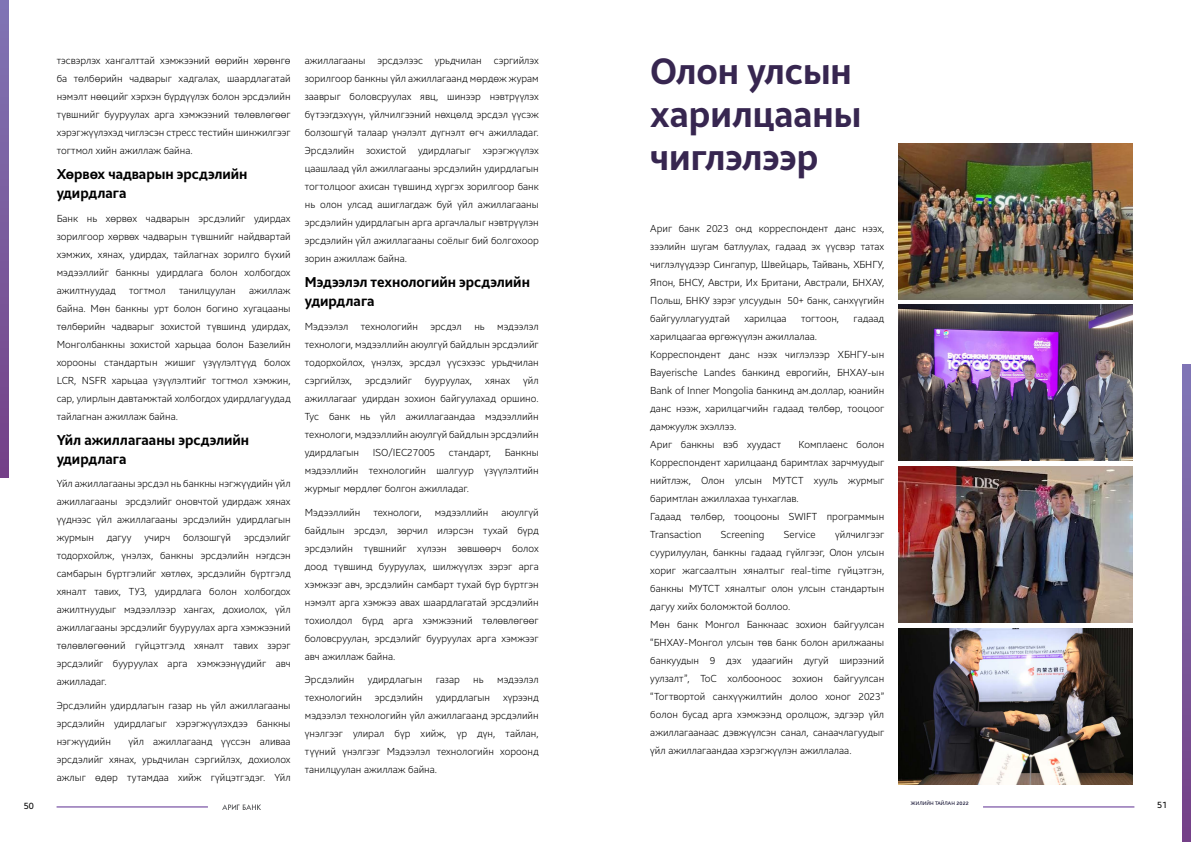
<style>
.page{position:relative;width:1191px;height:842px;background:#fff}
.page>*{position:absolute;margin:0;border:0;box-sizing:border-box;transform-origin:0 0}
.t1{font:700 36px/43.2px "Samsung Sans";color:#372650}
.t2{font:700 14px/19px "Samsung Sans";color:#000}
.t3{font:300 10px/18px "Samsung Sans";color:#000;text-align:justify}
.t4{font:9px "Samsung Sans";color:#000}
.t5{font:5px "Samsung Sans";letter-spacing:.005em;color:#030024}
.s1{font-size:6px}
</style>
<div class="page">
<svg style="left:1182px;top:364px;width:9px;height:478px;background:#7a5b9e"></svg>
<svg style="left:0;top:0;width:9px;height:477px;background:#7a5a9d"></svg>
<hr style="left:983px;top:806px;width:151px;height:1px;background:#5c2d91">
<hr style="left:57px;top:806px;width:151px;height:1px;background:#5c2d91">
<svg style="left:222px;top:804px;width:39px;height:6px"></svg>
<img style="left:898px;top:628px;width:234px;height:156px">
<img style="left:898px;top:467px;width:234px;height:156px">
<img style="left:898px;top:305px;width:234px;height:156px">
<img style="left:898px;top:143px;width:234px;height:156px">
<p class="t3" style="left:57px;top:52px;width:235px">тэсвэрлэх хангалттай хэмжээний өөрийн хөрөнгө ба төлбөрийн чадварыг хадгалах, шаардлагатай нэмэлт нөөцийг хэрхэн бүрдүүлэх болон эрсдэлийн түвшнийг бууруулах арга хэмжээний төлөвлөгөөг хэрэгжүүлэхэд чиглэсэн стресс тестийн шинжилгээг тогтмол хийн ажиллаж байна.</p>
<h2 class="t2" style="left:57px;top:164px;width:192px">Хөрвөх чадварын эрсдэлийн удирдлага</h2>
<p class="t3" style="left:57px;top:209px;width:235px">Банк нь хөрвөх чадварын эрсдэлийг удирдах зорилгоор хөрвөх чадварын түвшнийг найдвартай хэмжих, хянах, удирдах, тайлагнах зорилго бүхий мэдээллийг банкны удирдлага болон холбогдох ажилтнуудад</p>
<p class="t3" style="left:57px;top:281px;width:235px;text-indent:192px">ажиллаж байна. Мөн банкны урт болон богино хугацааны төлбөрийн чадварыг зохистой түвшинд удирдах, Монголбанкны зохистой харьцаа болон Базелийн хорооны стандартын жишиг үзүүлэлтүүд болох LCR, NSFR харьцаа үзүүлэлтийг тогтмол хэмжин, сар, улирлын давтамжтай холбогдох удирдлагуудад тайлагнан ажиллаж байна.</p>
<h2 class="t2" style="left:57px;top:430px;width:194px">Үйл ажиллагааны эрсдэлийн удирдлага</h2>
<p class="t3" style="left:57px;top:474px;width:235px">Үйл ажиллагааны эрсдэл нь банкны нэгжүүдийн үйл ажиллагааны эрсдэлийг оновчтой удирдаж хянах үүднээс үйл ажиллагааны эрсдэлийн удирдлагын журмын</p>
<p class="t3" style="left:129px;top:281px;width:38px">тогтмол</p>
<p class="t3" style="left:179px;top:281px;width:58px">танилцуулан</p>
<p class="t3" style="left:57px;top:528px;width:235px;text-indent:187px">эрсдэлийг тодорхойлж, үнэлэх, банкны эрсдэлийн нэгдсэн самбарын бүртгэлийг хөтлөх, эрсдэлийн бүртгэлд хяналт тавих, ТУЗ, удирдлага болон холбогдох ажилтнуудыг мэдээллээр хангах, дохиолох, үйл ажиллагааны эрсдэлийг бууруулах арга хэмжээний төлөвлөгөөний гүйцэтгэлд хяналт тавих зэрэг эрсдэлийг бууруулах арга хэмжээнүүдийг авч ажилладаг.</p>
<p class="t3" style="left:57px;top:696px;width:235px">Эрсдэлийн удирдлагын газар нь үйл ажиллагааны эрсдэлийн удирдлагыг хэрэгжүүлэхдээ банкны нэгжүүдийн</p>
<p class="t3" style="left:107px;top:528px;width:26px">дагуу</p>
<p class="t3" style="left:144px;top:528px;width:27px">учирч</p>
<p class="t3" style="left:183px;top:528px;width:50px">болзошгүй</p>
<p class="t3" style="left:57px;top:732px;width:235px;text-indent:72px">үйл ажиллагаанд үүссэн аливаа эрсдэлийг хянах, урьдчилан сэргийлэх, дохиолох ажлыг өдөр тутамдаа хийж гүйцэтгэдэг. Үйл</p>
<p class="t3" style="left:305px;top:52px;width:235px">ажиллагааны эрсдэлээс урьдчилан сэргийлэх зорилгоор банкны үйл ажиллагаанд мөрдөж журам зааврыг боловсруулах явц, шинээр нэвтрүүлэх бүтээгдэхүүн, үйлчилгээний нөхцөлд эрсдэл үүсэж болзошгүй талаар үнэлэлт дүгнэлт өгч ажилладаг.<br>Эрсдэлийн зохистой удирдлагыг хэрэгжүүлэх цаашлаад үйл ажиллагааны эрсдэлийн удирдлагын тогтолцоог ахисан түвшинд хүргэх зорилгоор банк нь олон улсад ашиглагдаж буй үйл ажиллагааны эрсдэлийн удирдлагын арга аргачлалыг нэвтрүүлэн эрсдэлийн үйл ажиллагааны соёлыг бий болгохоор зорин ажиллаж байна.</p>
<h2 class="t2" style="left:305px;top:272px;width:227px">Мэдээлэл технологийн эрсдэлийн удирдлага</h2>
<p class="t3" style="left:305px;top:317px;width:235px">Мэдээлэл технологийн эрсдэл нь мэдээлэл технологи, мэдээллийн аюулгүй байдлын эрсдэлийг тодорхойлох, үнэлэх, эрсдэл үүсэхээс урьдчилан сэргийлэх,</p>
<p class="t3" style="left:305px;top:371px;width:235px;text-indent:218px">үйл ажиллагааг удирдан зохион байгуулахад оршино.<br>Тус банк нь үйл ажиллагаандаа мэдээллийн технологи, мэдээллийн аюулгүй байдлын эрсдэлийн удирдлагын</p>
<p class="t3" style="left:365px;top:371px;width:48px">эрсдэлийг</p>
<p class="t3" style="left:425px;top:371px;width:49px">бууруулах,</p>
<p class="t3" style="left:485px;top:371px;width:26px">хянах</p>
<p class="t3" style="left:373px;top:443px;width:64px">ISO/IEC27005</p>
<p class="t3" style="left:449px;top:443px;width:44px">стандарт,</p>
<p class="t3" style="left:305px;top:443px;width:235px;text-indent:200px">Банкны мэдээллийн технологийн шалгуур үзүүлэлтийн журмыг мөрдлөг болгон ажилладаг.</p>
<p class="t3" style="left:305px;top:503px;width:57px">Мэдээллийн</p>
<p class="t3" style="left:373px;top:503px;width:50px">технологи,</p>
<p class="t3" style="left:435px;top:503px;width:55px">мэдээллийн</p>
<p class="t3" style="left:305px;top:503px;width:235px;text-indent:197px">аюулгүй байдлын эрсдэл, зөрчил илэрсэн тухай бүрд эрсдэлийн түвшнийг хүлээн зөвшөөрч болох доод түвшинд бууруулах, шилжүүлэх зэрэг арга хэмжээг авч, эрсдэлийн самбарт тухай бүр бүртгэн нэмэлт арга хэмжээ авах шаардлагатай эрсдэлийн тохиолдол бүрд арга хэмжээний төлөвлөгөөг боловсруулан, эрсдэлийг бууруулах арга хэмжээг авч ажиллаж байна.</p>
<p class="t3" style="left:305px;top:670px;width:51px">Эрсдэлийн</p>
<p class="t3" style="left:368px;top:670px;width:56px">удирдлагын</p>
<p class="t3" style="left:436px;top:670px;width:25px">газар</p>
<p class="t3" style="left:473px;top:670px;width:12px">нь</p>
<p class="t3" style="left:497px;top:670px;width:43px">мэдээлэл</p>
<p class="t3" style="left:305px;top:688px;width:59px">технологийн</p>
<p class="t3" style="left:375px;top:688px;width:50px">эрсдэлийн</p>
<p class="t3" style="left:436px;top:688px;width:56px">удирдлагын</p>
<p class="t3" style="left:305px;top:688px;width:235px;text-indent:198px">хүрээнд мэдээлэл технологийн үйл ажиллагаанд эрсдэлийн үнэлгээг улирал бүр хийж, үр дүн, тайлан, түүний үнэлгээг Мэдээлэл технологийн хороонд танилцуулан ажиллаж байна.</p>
<h1 class="t1" style="left:650px;top:48px;width:212px">Олон улсын харилцааны чиглэлээр</h1>
<p class="t3" style="left:650px;top:219px;width:235px">Ариг банк 2023 онд корреспондент данс нээх, зээлийн шугам батлуулах, гадаад эх үүсвэр татах чиглэлүүдээр Сингапур, Швейцарь, Тайвань, ХБНГУ, Япон, БНСУ, Австри, Их Британи, Австрали, БНХАУ, Польш, БНКУ зэрэг улсуудын 50+ банк, санхүүгийн байгууллагуудтай</p>
<p class="t3" style="left:744px;top:309px;width:44px">харилцаа</p>
<p class="t3" style="left:801px;top:309px;width:40px">тогтоон,</p>
<p class="t3" style="left:853px;top:309px;width:32px">гадаад</p>
<p class="t3" style="left:650px;top:327px;width:235px;text-align:left">харилцаагаа өргөжүүлэн ажиллалаа.<br>Корреспондент данс нээх чиглэлээр ХБНГУ-ын Bayerische Landes банкинд еврогийн, БНХАУ-ын Bank of Inner Mongolia банкинд ам.доллар, юанийн данс нээж, харилцагчийн гадаад төлбөр, тооцоог дамжуулж эхэллээ.<br>Ариг банкны вэб хуудаст</p>
<p class="t3" style="left:650px;top:435px;width:235px;text-align:left;text-indent:148px">Комплаенс болон<br>Корреспондент харилцаанд баримтлах зарчмуудыг нийтлэж, Олон улсын МУТСТ хууль журмыг баримтлан ажиллахаа тунхаглав.<br>Гадаад төлбөр, тооцооны SWIFT программын<br>Transaction</p>
<p class="t3" style="left:650px;top:525px;width:235px;text-align:left;text-indent:185px">үйлчилгээг суурилуулан, банкны гадаад гүйлгээг, Олон улсын хориг жагсаалтын хяналтыг real-time гүйцэтгэн, банкны МУТСТ хяналтыг олон улсын стандартын дагуу хийх боломжтой боллоо.<br>Мөн банк Монгол Банкнаас зохион байгуулсан “БНХАУ-Монгол улсын төв банк болон арилжааны банкуудын 9 дэх удаагийн дугуй ширээний уулзалт”, ТоС холбооноос зохион байгуулсан “Тогтвортой санхүүжилтийн долоо хоног 2023” болон бусад арга хэмжээнд оролцож, эдгээр үйл ажиллагаанаас дэвжүүлсэн санал, санаачлагуудыг үйл ажиллагаандаа хэрэгжүүлэн ажиллалаа.</p>
<p class="t3" style="left:721px;top:525px;width:45px">Screening</p>
<p class="t3" style="left:784px;top:525px;width:33px">Service</p>
<p class="t5" style="left:911px;top:799px;width:59px">ЖИЛИЙН ТАЙЛАН <span class="s1">2022</span></p>
<p class="t4" style="left:24px;top:800px;width:12px">50</p>
<p class="t4" style="left:1157px;top:799px;width:12px">51</p>
</div>
